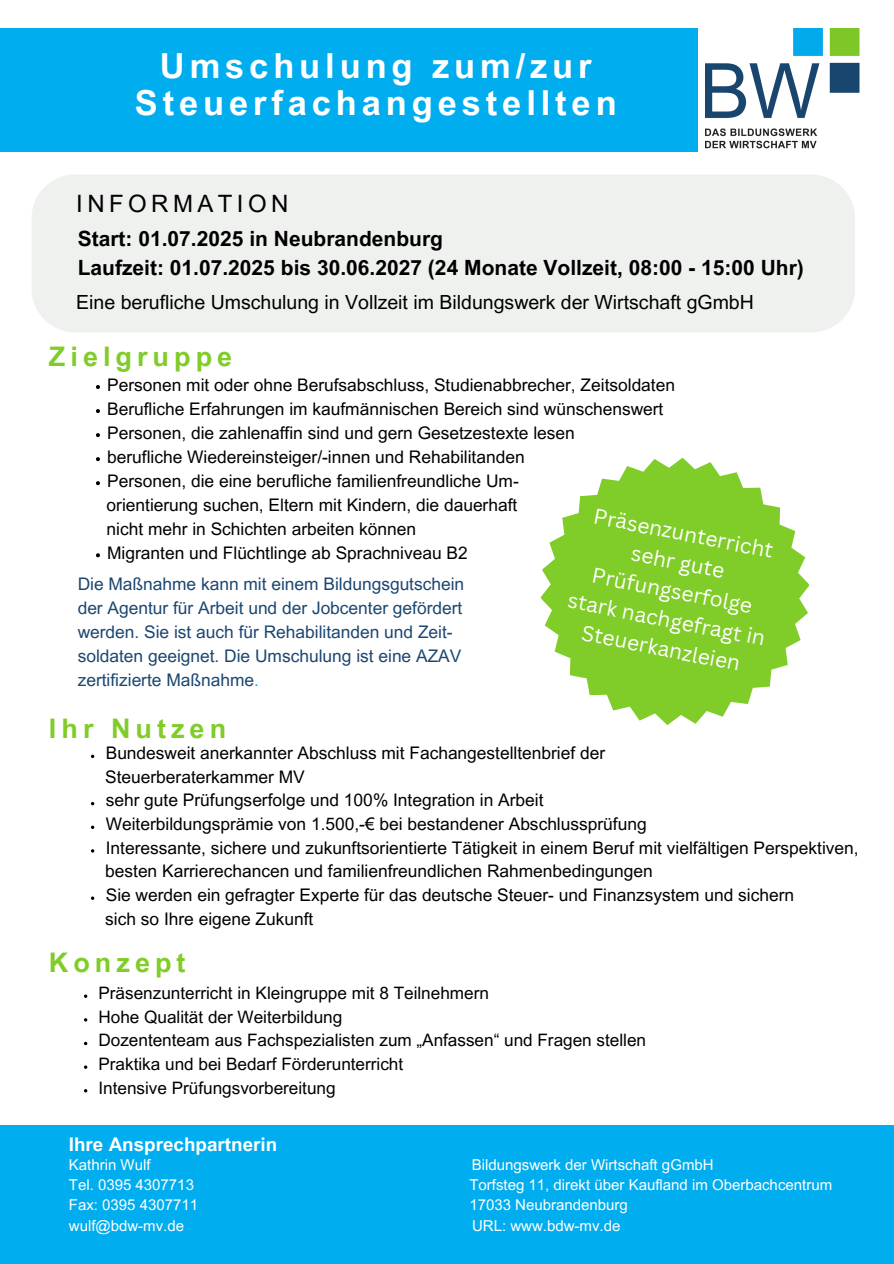
<style>
.page{position:relative;width:894px;height:1264px;background:#fff}
.page>*{position:absolute;margin:0;border:0;box-sizing:border-box;transform-origin:0 0}
.t1{font:700 34.5px/37.2px "Arial MT Pro";letter-spacing:.14em;color:#fff;text-align:center}
.t2{font:700 27px "Arial MT Pro";letter-spacing:.185em;color:#80cc28}
.t3{font:24px "Arial MT Pro";letter-spacing:.185em;color:#000}
.t4{font:700 21px/29.2px "Arial MT Pro";color:#000}
.t5{font:21px/29.2px "Canva Sans";color:#fff;text-align:center}
.t6{font:19.5px "Arial MT Pro";color:#000}
.t7{font:700 18.9px "Arial MT Pro";color:#fff}
.t8{font:17.4px "Arial MT Pro";color:#000}
.t9{font:17.4px "Arial MT Pro";color:#1b4672}
.t10{font:17.1px "Arial MT Pro";color:#000}
.t11{font:15px "Arial MT Pro";color:#fff}
.s1{color:#00adef}
</style>
<div class="page">
<div style="left:0;top:28px;width:697px;height:124px;background:#00adef"></div>
<img style="left:705px;top:28px;width:155px;height:121px">
<div style="left:32px;top:175px;width:822px;height:157px;background:#eff1ef"></div>
<div style="left:0;top:1124px;width:893px;height:139px;background:#00adef"></div>
<svg style="left:96px;top:385px;width:4px;height:4px"></svg>
<svg style="left:96px;top:409px;width:4px;height:4px"></svg>
<svg style="left:96px;top:433px;width:4px;height:4px"></svg>
<svg style="left:96px;top:457px;width:4px;height:4px"></svg>
<svg style="left:96px;top:481px;width:4px;height:4px"></svg>
<svg style="left:96px;top:553px;width:4px;height:4px"></svg>
<svg style="left:540px;top:458px;width:269px;height:267px;fill:#80cc28"></svg>
<svg style="left:91px;top:754px;width:3px;height:4px"></svg>
<svg style="left:91px;top:825px;width:3px;height:4px"></svg>
<p class="t1" style="left:135px;top:51px;width:483px">Umschulung zum/zur<br>Steuerfachangestellten</p>
<p class="t3" style="left:76px;top:195px;width:213px">INFORMATION</p>
<p class="t4" style="left:78px;top:226px;width:727px">Start: 01.07.2025 in Neubrandenburg<br>Laufzeit: 01.07.2025 bis 30.06.2027 (24 Monate Vollzeit, 08:00 - 15:00 Uhr)</p>
<p class="t6" style="left:76px;top:295px;width:679px">Eine berufliche Umschulung in Vollzeit im Bildungswerk der Wirtschaft gGmbH</p>
<p class="t2" style="left:49px;top:347px;width:185px">Zielgruppe</p>
<h1 class="t8" style="left:107px;top:378px;width:569px">Personen mit oder ohne Berufsabschluss, Studienabbrecher, Zeitsoldaten</h1>
<p class="t8" style="left:107px;top:402px;width:557px">Berufliche Erfahrungen im kaufmännischen Bereich sind wünschenswert</p>
<h3 class="t8" style="left:107px;top:426px;width:469px">Personen, die zahlenaffin sind und gern Gesetzestexte lesen</h3>
<h4 class="t8" style="left:107px;top:450px;width:419px">berufliche Wiedereinsteiger/-innen und Rehabilitanden</h4>
<h5 class="t8" style="left:107px;top:474px;width:413px">Personen, die eine berufliche familienfreundliche Um-</h5>
<h2 class="t8" style="left:107px;top:498px;width:412px">orientierung suchen, Eltern mit Kindern, die dauerhaft</h2>
<p class="t8" style="left:107px;top:522px;width:311px">nicht mehr in Schichten arbeiten können</p>
<p class="t8" style="left:107px;top:546px;width:362px">Migranten und Flüchtlinge ab Sprachniveau B2</p>
<p class="t9" style="left:78px;top:577px;width:388px">Die Maßnahme kann mit einem Bildungsgutschein</p>
<p class="t9" style="left:78px;top:601px;width:386px">der Agentur für Arbeit und der Jobcenter gefördert</p>
<p class="t9" style="left:78px;top:625px;width:376px">werden. Sie ist auch für Rehabilitanden und Zeit-</p>
<p class="t9" style="left:78px;top:649px;width:385px">soldaten geeignet. Die Umschulung ist eine AZAV</p>
<p class="t9" style="left:78px;top:673px;width:183px">zertifizierte Maßnahme<span class="s1">.</span></p>
<p class="t5" style="left:587px;top:499px;width:202px;rotate:11deg">Präsenzunterricht sehr gute<br>Prüfungserfolge stark nachgefragt in<br>Steuerkanzleien</p>
<p class="t2" style="left:49px;top:718px;width:179px">Ihr Nutzen</p>
<p class="t8" style="left:106px;top:746px;width:500px">Bundesweit anerkannter Abschluss mit Fachangestelltenbrief der</p>
<p class="t8" style="left:105px;top:770px;width:201px">Steuerberaterkammer MV</p>
<p class="t8" style="left:106px;top:793px;width:439px">sehr gute Prüfungserfolge und 100% Integration in Arbeit</p>
<p class="t8" style="left:106px;top:817px;width:542px">Weiterbildungsprämie von 1.500,-€ bei bestandener Abschlussprüfung</p>
<p class="t8" style="left:106px;top:841px;width:754px">Interessante, sichere und zukunftsorientierte Tätigkeit in einem Beruf mit vielfältigen Perspektiven,</p>
<h2 class="t8" style="left:105px;top:864px;width:549px">besten Karrierechancen und familienfreundlichen Rahmenbedingungen</h2>
<p class="t8" style="left:106px;top:888px;width:689px">Sie werden ein gefragter Experte für das deutsche Steuer- und Finanzsystem und sichern</p>
<p class="t8" style="left:105px;top:912px;width:210px">sich so Ihre eigene Zukunft</p>
<p class="t2" style="left:49px;top:952px;width:138px">Konzept</p>
<p class="t10" style="left:98px;top:986px;width:392px">Präsenzunterricht in Kleingruppe mit 8 Teilnehmern</p>
<p class="t10" style="left:98px;top:1010px;width:245px">Hohe Qualität der Weiterbildung</p>
<p class="t10" style="left:98px;top:1033px;width:549px">Dozententeam aus Fachspezialisten zum „Anfassen“ und Fragen stellen</p>
<p class="t10" style="left:98px;top:1057px;width:306px">Praktika und bei Bedarf Förderunterricht</p>
<h2 class="t10" style="left:98px;top:1081px;width:238px">Intensive Prüfungsvorbereitung</h2>
<p class="t7" style="left:69px;top:1136px;width:210px">Ihre Ansprechpartnerin</p>
<p class="t11" style="left:69px;top:1158px;width:83px">Kathrin Wulf</p>
<p class="t11" style="left:471px;top:1158px;width:243px">Bildungswerk der Wirtschaft gGmbH</p>
<p class="t11" style="left:69px;top:1179px;width:127px">Tel. 0395 4307713</p>
<p class="t11" style="left:469px;top:1179px;width:364px">Torfsteg 11, direkt über Kaufland im Oberbachcentrum</p>
<p class="t11" style="left:69px;top:1199px;width:131px">Fax: 0395 4307711</p>
<h6 class="t11" style="left:469px;top:1199px;width:160px">17033 Neubrandenburg</h6>
<h6 class="t11" style="left:69px;top:1219px;width:117px">wulf@bdw-mv.de</h6>
<p class="t11" style="left:472px;top:1219px;width:150px">URL: www.bdw-mv.de</p>
</div>
